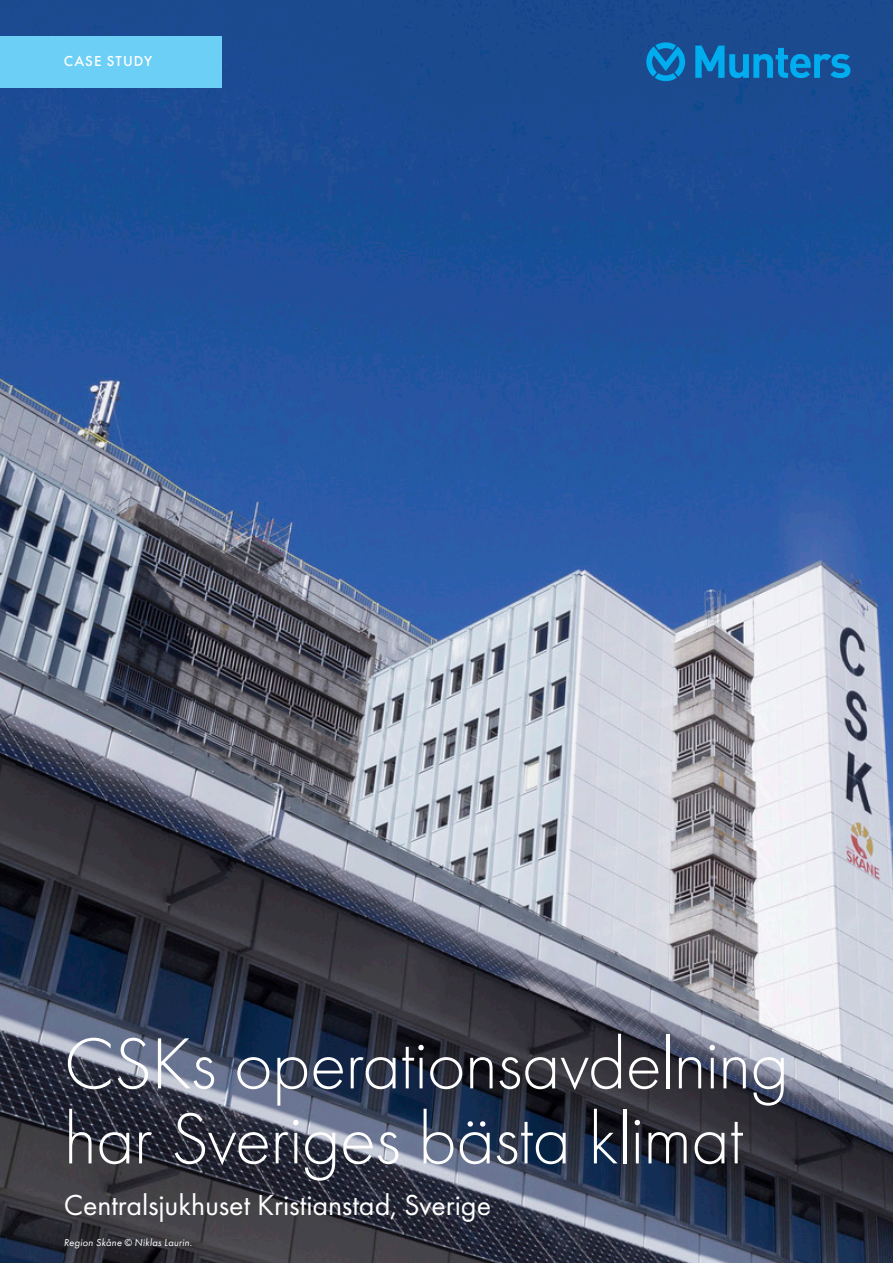
<style>
.page{position:relative;width:893px;height:1263px;background:#fff}
.page>*{position:absolute;margin:0;border:0;box-sizing:border-box;transform-origin:0 0}
.t1{font:75px/75px "Futura PT Light";letter-spacing:-.015em;color:#fff}
.t2{font:30px "Futura PT";letter-spacing:-.005em;color:#fff}
.t3{font:15px "Futura PT Medium";letter-spacing:.07em;color:#fff}
.t4{font:italic 10.5px "Futura PT Book";letter-spacing:.02em;color:#fff}
</style>
<div class="page">
<img style="left:0;top:0;width:893px;height:1263px">
<div style="left:0;top:36px;width:221px;height:51px;background:#6bcff6"></div>
<svg style="left:695px;top:46px;width:155px;height:32px;background:#0f76ba"></svg>
<svg style="left:646px;top:42px;width:39px;height:39px;background:#0e7abd"></svg>
<p class="t3" style="left:64px;top:52px;width:90px">CASE STUDY</p>
<p class="t1" style="left:64px;top:1026px;width:727px">CSKs operationsavdelning har Sveriges bästa klimat</p>
<p class="t2" style="left:64px;top:1187px;width:429px">Centralsjukhuset Kristianstad, Sverige</p>
<p class="t4" style="left:64px;top:1237px;width:130px">Region Skåne © Niklas Laurin.</p>
</div>
